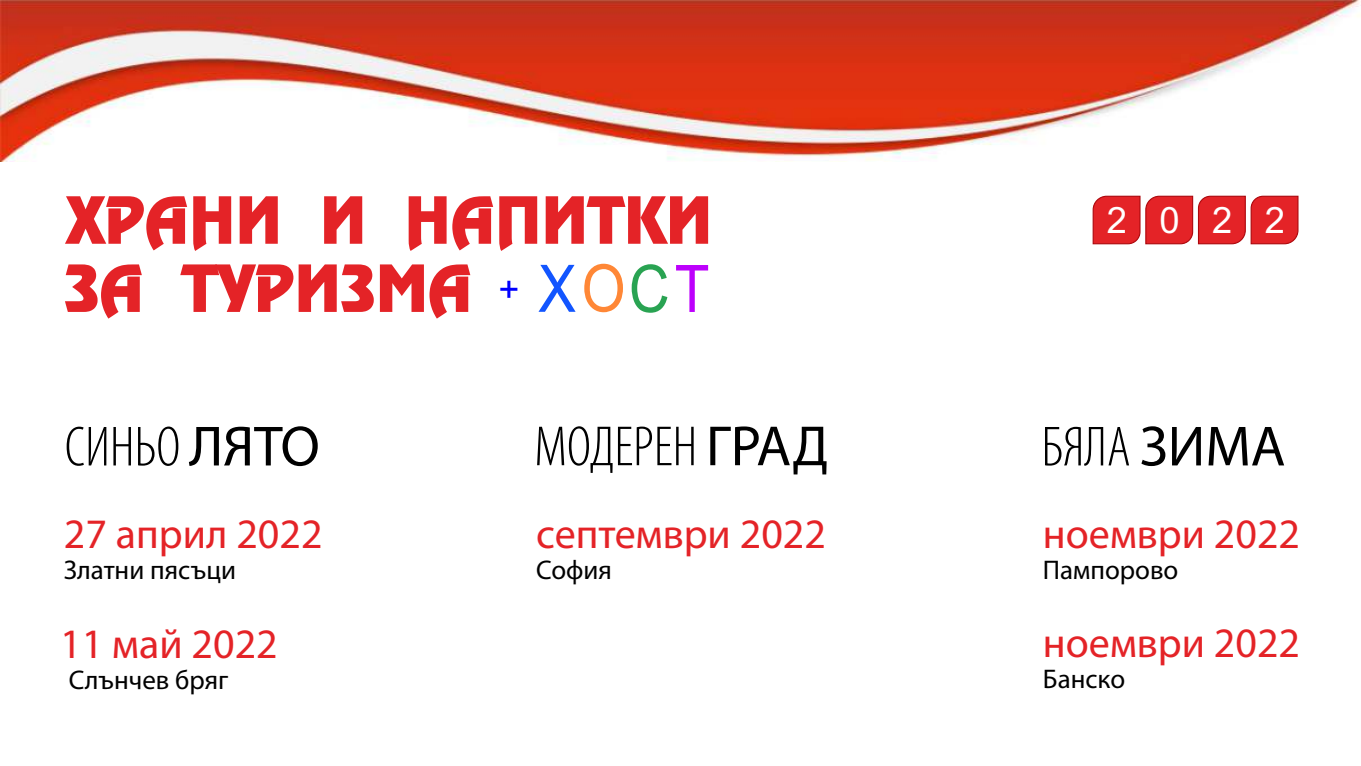
<style>
.page{position:relative;width:1361px;height:766px;background:#fff}
.page>*{position:absolute;margin:0;border:0;box-sizing:border-box;transform-origin:0 0}
.t1{font:300 condensed 57px "Myriad Pro";color:#000}
.t2{font:42px "Myriad Pro";color:#e42327}
.t3{font:36.45px "Arial";color:#fff}
.t4{font:36px "Arial";color:#00f}
.t5{font:27px "Myriad Pro";color:#000}
.s1{font-weight:400;font-stretch:normal}
.s2{font-size:65.55px;color:#1255ff}
.s3{font-size:65.55px;color:#ff8736}
.s4{font-size:65.55px;color:#29a352}
.s5{font-size:65.55px;color:#bd00fc}
</style>
<div class="page">
<svg style="left:65px;top:264px;width:405px;height:54px"></svg>
<svg style="left:65px;top:196px;width:643px;height:55px"></svg>
<svg style="left:1092px;top:195px;width:207px;height:50px;background:#e33d41"></svg>
<img style="left:0;top:0;width:1361px;height:162px">
<h1 class="t1" style="left:65px;top:422px;width:257px">СИНЬО <span class="s1">ЛЯТО</span></h1>
<p class="t2" style="left:64px;top:516px;width:260px">27 април 2022</p>
<p class="t5" style="left:64px;top:558px;width:174px">Златни пясъци</p>
<p class="t2" style="left:60px;top:626px;width:219px">11 май 2022</p>
<p class="t5" style="left:69px;top:668px;width:161px">Слънчев бряг</p>
<p class="t4" style="left:498px;top:275px;width:212px">+ <span class="s2">Х</span><span class="s3">О</span><span class="s4">С</span><span class="s5">Т</span></p>
<h1 class="t1" style="left:534px;top:422px;width:296px">МОДЕРЕН <span class="s1">ГРАД</span></h1>
<p class="t2" style="left:536px;top:516px;width:291px">септември 2022</p>
<p class="t5" style="left:536px;top:558px;width:77px">София</p>
<p class="t3" style="left:1107px;top:206px;width:180px">2022</p>
<h1 class="t1" style="left:1041px;top:422px;width:245px">БЯЛА <span class="s1">ЗИМА</span></h1>
<p class="t2" style="left:1043px;top:516px;width:259px">ноември 2022</p>
<p class="t5" style="left:1043px;top:558px;width:137px">Пампорово</p>
<p class="t2" style="left:1043px;top:625px;width:259px">ноември 2022</p>
<p class="t5" style="left:1043px;top:667px;width:84px">Банско</p>
</div>
